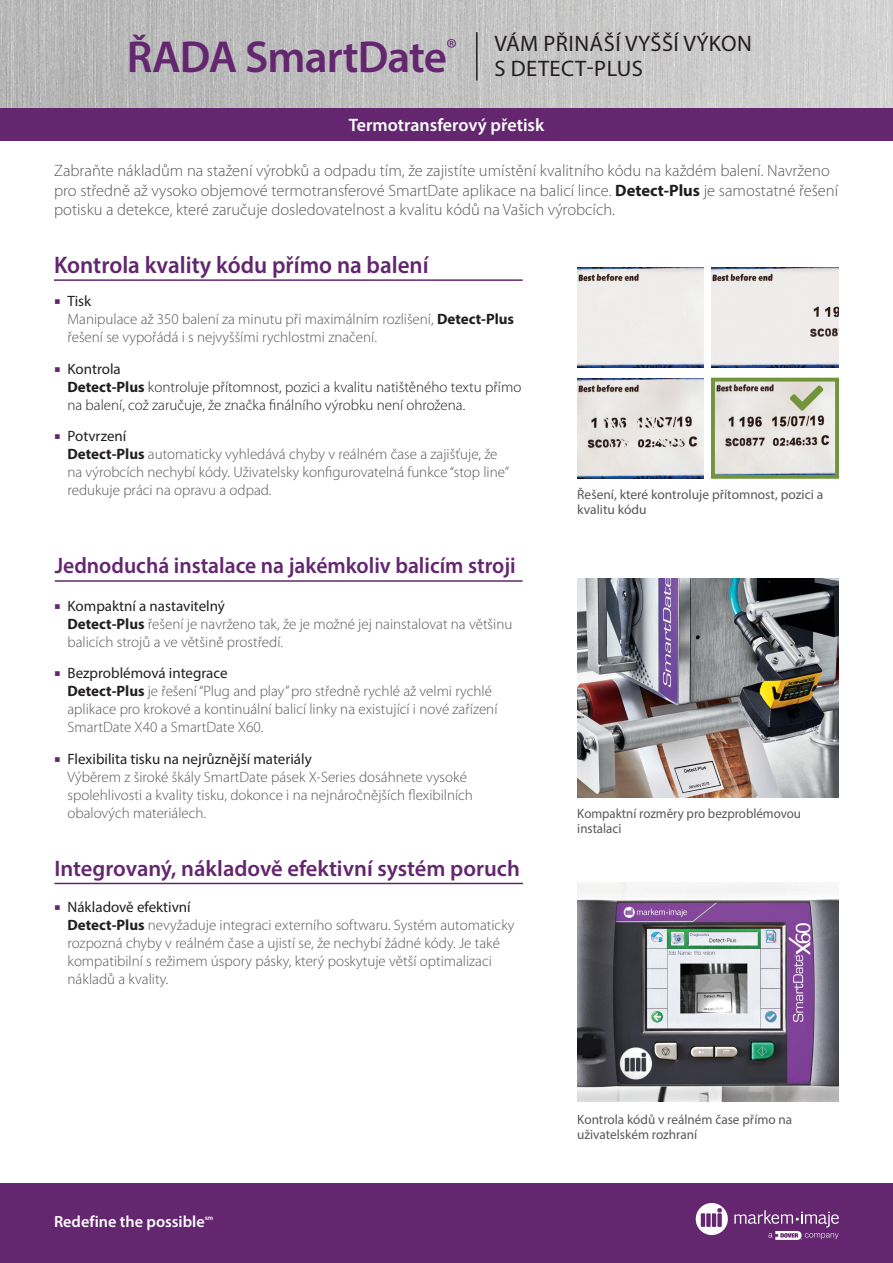
<style>
.page{position:relative;width:893px;height:1263px;background:#fff}
.page>*{position:absolute;margin:0;border:0;box-sizing:border-box;transform-origin:0 0}
.t1{font:600 45px "Myriad Pro";letter-spacing:-.02em;color:#63266f}
.t2{font:26.25px "Myriad Pro";color:#63266f}
.t3{font:600 24px "Myriad Pro";color:#61266e;scale:.96 1}
.t4{font:600 22.5px "Myriad Pro";color:#63266f;scale:.96 1}
.t5{font:600 22.5px "Myriad Pro";color:#63266f}
.t6{font:22.5px "Myriad Pro";letter-spacing:.02em;color:#231f20}
.t7{font:600 18px "Myriad Pro";color:#fff}
.t8{font:300 16.5px/19.5px "Myriad Pro";color:#57585a}
.t9{font:600 16.2px "Myriad Pro";color:#fff}
.t10{font:300 15px/18px "Myriad Pro";color:#57585a}
.t11{font:300 15px/18px "Myriad Pro";color:#201d1e}
.t12{font:13.5px/15px "Myriad Pro";color:#57585a}
.t13{font:13.5px/15px "Myriad Pro";color:#57585a;scale:.96 1}
.t14{font:600 6.75px "Myriad Pro";color:#fff}
.s1{font-weight:700;color:#201d1e}
.s2{color:#63266f}
.s3{font-weight:400;color:#231f20}
.s4{font-weight:700}
.s5{font-weight:700;color:#231f20}
</style>
<div class="page">
<div style="left:0;top:1183px;width:893px;height:80px;background:#63266f"></div>
<hr style="left:54px;top:279px;width:469px;height:2px;background:#61266e">
<hr style="left:54px;top:883px;width:469px;height:1px;background:#63266f">
<img style="left:0;top:0;width:893px;height:108px">
<svg style="left:696px;top:1203px;width:32px;height:32px"></svg>
<svg style="left:734px;top:1210px;width:105px;height:30px"></svg>
<div style="left:0;top:108px;width:893px;height:32px;background:#63266f"></div>
<hr style="left:476px;top:32px;width:2px;height:48px;background:#231f20">
<hr style="left:55px;top:580px;width:468px;height:2px;background:#63266f">
<img style="left:577px;top:267px;width:126px;height:101px">
<img style="left:577px;top:578px;width:262px;height:220px">
<img style="left:577px;top:882px;width:262px;height:220px">
<img style="left:711px;top:267px;width:128px;height:101px">
<img style="left:577px;top:378px;width:126px;height:101px">
<img style="left:716px;top:383px;width:118px;height:91px">
<div style="left:711px;top:378px;width:128px;height:101px;border:4px solid #72953c"></div>
<svg style="left:790px;top:385px;width:33px;height:26px"></svg>
<h3 class="t6" style="left:494px;top:29px;width:259px">VÁM PŘINÁŠÍ VYŠŠÍ VÝKON</h3>
<h1 class="t1" style="left:127px;top:28px;width:518px">ŘADA SmartDate <sub>S</sub> <sub>DETECT-PLUS</sub></h1>
<h2 class="t2" style="left:446px;top:32px;width:12px">®</h2>
<p class="t7" style="left:349px;top:113px;width:197px">Termotransferový přetisk</p>
<p class="t8" style="left:54px;top:161px;width:786px">Zabraňte nákladům na stažení výrobků a odpadu tím, že zajistíte umístění kvalitního kódu na každém balení. Navrženo pro středně až vysoko objemové termotransferové SmartDate aplikace na balicí lince. <span class="s1">Detect-Plus</span> je samostatné řešení potisku a detekce, které zaručuje dosledovatelnost a kvalitu kódů na Vašich výrobcích.</p>
<h3 class="t3" style="left:54px;top:249px;width:392px">Kontrola kvality kódu přímo na balení</h3>
<p class="t10" style="left:68px;top:292px;width:448px;text-indent:-13px"><span class="s2">○</span> <span class="s3">Tisk<br></span>Manipulace až 350 balení za minutu při maximálním rozlišení, <span class="s1">Detect-Plus </span>řešení se vypořádá i s nejvyššími rychlostmi značení.</p>
<p class="t11" style="left:68px;top:360px;width:455px;text-indent:-13px"><span class="s2">○</span> <span class="s3">Kontrola<br></span><span class="s4">Detect-Plus</span> kontroluje přítomnost, pozici a kvalitu natištěného textu přímo na balení, což zaručuje, že značka finálního výrobku není ohrožena.</p>
<p class="t10" style="left:68px;top:427px;width:443px;text-indent:-13px"><span class="s2">○</span> <span class="s3">Potvrzení<br></span><span class="s5">Detect-Plus</span> automaticky vyhledává chyby v reálném čase a zajišťuje, že na výrobcích nechybí kódy. Uživatelsky konfigurovatelná funkce “stop line” redukuje práci na opravu a odpad.</p>
<h3 class="t4" style="left:55px;top:552px;width:482px">Jednoduchá instalace na jakémkoliv balicím stroji</h3>
<p class="t10" style="left:68px;top:597px;width:446px;text-indent:-13px"><span class="s2">○</span> <span class="s3">Kompaktní a nastavitelný<br></span><span class="s5">Detect-Plus</span> řešení je navrženo tak, že je možné jej nainstalovat na většinu balicích strojů a ve většině prostředí.</p>
<p class="t10" style="left:68px;top:664px;width:431px;text-indent:-13px"><span class="s2">○</span> <span class="s3">Bezproblémová integrace<br></span><span class="s5">Detect-Plus</span> je řešení “Plug and play” pro středně rychlé až velmi rychlé aplikace pro krokové a kontinuální balicí linky na existující i nové zařízení SmartDate X40 a SmartDate X60.</p>
<p class="t10" style="left:68px;top:750px;width:407px;text-indent:-13px"><span class="s2">○</span> <span class="s3">Flexibilita tisku na nejrůznější materiály<br></span>Výběrem z široké škály SmartDate pásek X-Series dosáhnete vysoké spolehlivosti a kvality tisku, dokonce i na nejnáročnějších flexibilních obalových materiálech.</p>
<h3 class="t5" style="left:54px;top:854px;width:467px">Integrovaný, nákladově efektivní systém poruch</h3>
<p class="t10" style="left:68px;top:898px;width:449px;text-indent:-13px"><span class="s2">○</span> <span class="s3">Nákladově efektivní<br></span><span class="s5">Detect-Plus</span> nevyžaduje integraci externího softwaru. Systém automaticky rozpozná chyby v reálném čase a ujistí se, že nechybí žádné kódy. Je také kompatibilní s režimem úspory pásky, který poskytuje větší optimalizaci nákladů a kvality.</p>
<p class="t9" style="left:54px;top:1211px;width:152px">Redefine the possible</p>
<p class="t14" style="left:205px;top:1213px;width:10px">sm</p>
<p class="t12" style="left:577px;top:487px;width:247px">Řešení, které kontroluje přítomnost, pozici a kvalitu kódu</p>
<p class="t13" style="left:577px;top:806px;width:235px">Kompaktní rozměry pro bezproblémovou instalaci</p>
<p class="t12" style="left:577px;top:1112px;width:216px">Kontrola kódů v reálném čase přímo na uživatelském rozhraní</p>
</div>
